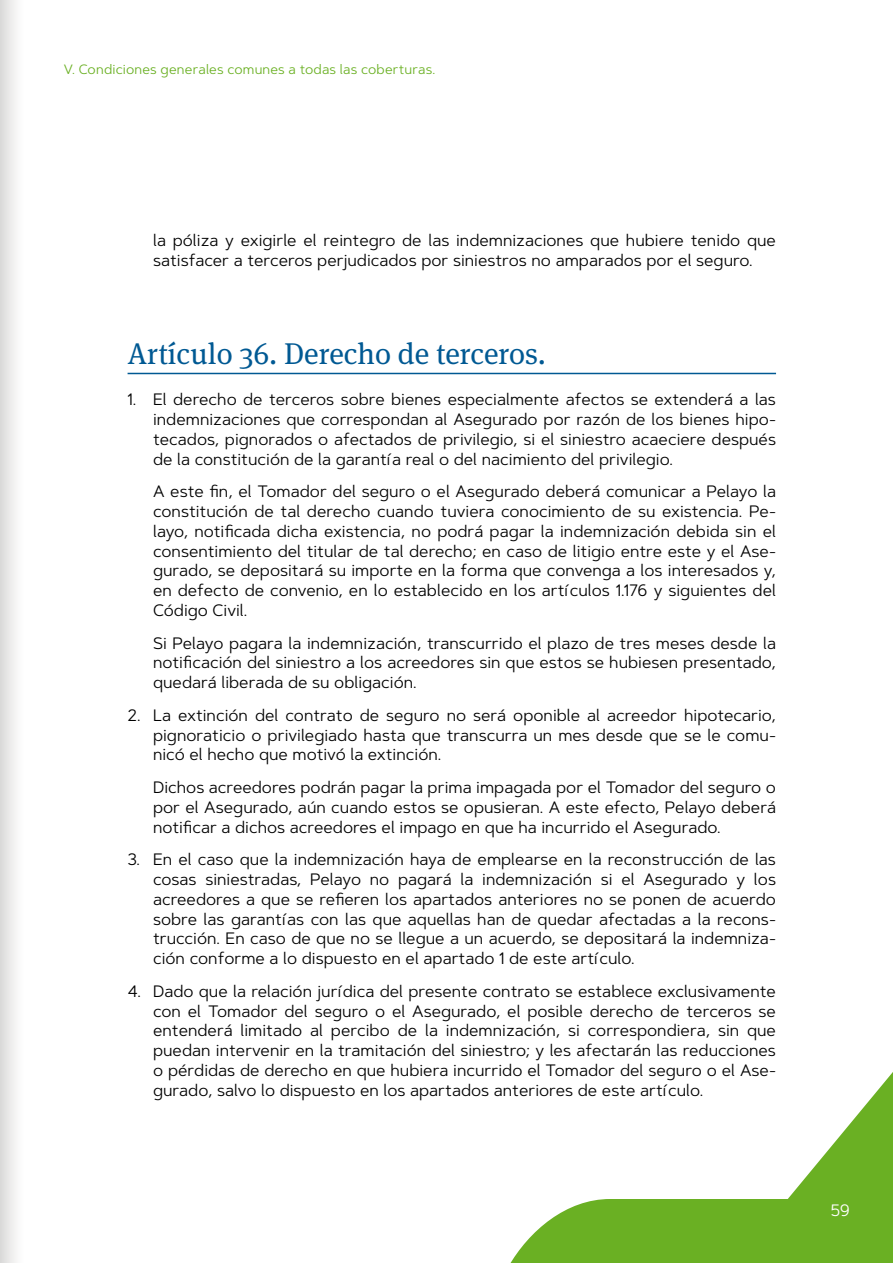
<style>
.page{position:relative;width:893px;height:1263px;background:#fff}
.page>*{position:absolute;margin:0;border:0;box-sizing:border-box;transform-origin:0 0}
.Cláusulas_Riesgos_Extraordinarios{font:30px "Meta Serif Pro";color:#005993}
.texto_bull1{font:16.5px/19.8px "Artegra Sans";color:#000;text-align:justify}
.t1{font:16.5px "Artegra Sans";color:#fff}
.t2{font:13.5px "Artegra Sans";letter-spacing:.015em;color:#6ab023}
</style>
<div class="page">
<svg style="left:510px;top:1072px;width:383px;height:191px"></svg>
<hr style="left:128px;top:373px;width:648px;height:1px;background:#005993">
<div style="left:0;top:0;width:40px;height:1263px;background:linear-gradient(to right,#e3e2e2,#fff)"></div>
<p class="t2" style="left:64px;top:60px;width:373px">V. Condiciones generales comunes a todas las coberturas.</p>
<p class="texto_bull1" style="left:153px;top:230px;width:624px">la póliza y exigirle el reintegro de las indemnizaciones que hubiere tenido que satisfacer a terceros perjudicados por siniestros no amparados por el seguro.</p>
<p class="Cláusulas_Riesgos_Extraordinarios" style="left:128px;top:332px;width:420px">Artículo 36. Derecho de terceros.</p>
<p class="texto_bull1" style="left:153px;top:389px;width:624px;text-indent:-26px">1. El derecho de terceros sobre bienes especialmente afectos se extenderá a las indemnizaciones que correspondan al Asegurado por razón de los bienes hipo&shy;tecados, pignorados o afectados de privilegio, si el siniestro acaeciere después de la constitución de la garantía real o del nacimiento del privilegio.</p>
<p class="texto_bull1" style="left:153px;top:481px;width:624px">A este fin, el Tomador del seguro o el Asegurado deberá comunicar a Pelayo la constitución de tal derecho cuando tuviera conocimiento de su existencia. Pe&shy;layo, notificada dicha existencia, no podrá pagar la indemnización debida sin el consentimiento del titular de tal derecho; en caso de litigio entre este y el Ase&shy;gurado, se depositará su importe en la forma que convenga a los interesados y, en defecto de convenio, en lo establecido en los artículos 1.176 y siguientes del Código Civil.</p>
<p class="texto_bull1" style="left:153px;top:633px;width:624px">Si Pelayo pagara la indemnización, transcurrido el plazo de tres meses desde la notificación del siniestro a los acreedores sin que estos se hubiesen presentado, quedará liberada de su obligación.</p>
<p class="texto_bull1" style="left:153px;top:705px;width:624px;text-indent:-26px">2. La extinción del contrato de seguro no será oponible al acreedor hipotecario, pignoraticio o privilegiado hasta que transcurra un mes desde que se le comu&shy;nicó el hecho que motivó la extinción.</p>
<p class="texto_bull1" style="left:153px;top:777px;width:624px">Dichos acreedores podrán pagar la prima impagada por el Tomador del seguro o por el Asegurado, aún cuando estos se opusieran. A este efecto, Pelayo deberá notificar a dichos acreedores el impago en que ha incurrido el Asegurado.</p>
<p class="texto_bull1" style="left:153px;top:849px;width:624px;text-indent:-26px">3. En el caso que la indemnización haya de emplearse en la reconstrucción de las cosas siniestradas, Pelayo no pagará la indemnización si el Asegurado y los acreedores a que se refieren los apartados anteriores no se ponen de acuerdo sobre las garantías con las que aquellas han de quedar afectadas a la recons&shy;trucción. En caso de que no se llegue a un acuerdo, se depositará la indemniza&shy;ción conforme a lo dispuesto en el apartado 1 de este artículo.</p>
<p class="texto_bull1" style="left:153px;top:981px;width:624px;text-indent:-26px">4. Dado que la relación jurídica del presente contrato se establece exclusivamente con el Tomador del seguro o el Asegurado, el posible derecho de terceros se entenderá limitado al percibo de la indemnización, si correspondiera, sin que puedan intervenir en la tramitación del siniestro; y les afectarán las reducciones o pérdidas de derecho en que hubiera incurrido el Tomador del seguro o el Ase&shy;gurado, salvo lo dispuesto en los apartados anteriores de este artículo.</p>
<p class="t1" style="left:831px;top:1198px;width:21px">59</p>
</div>
